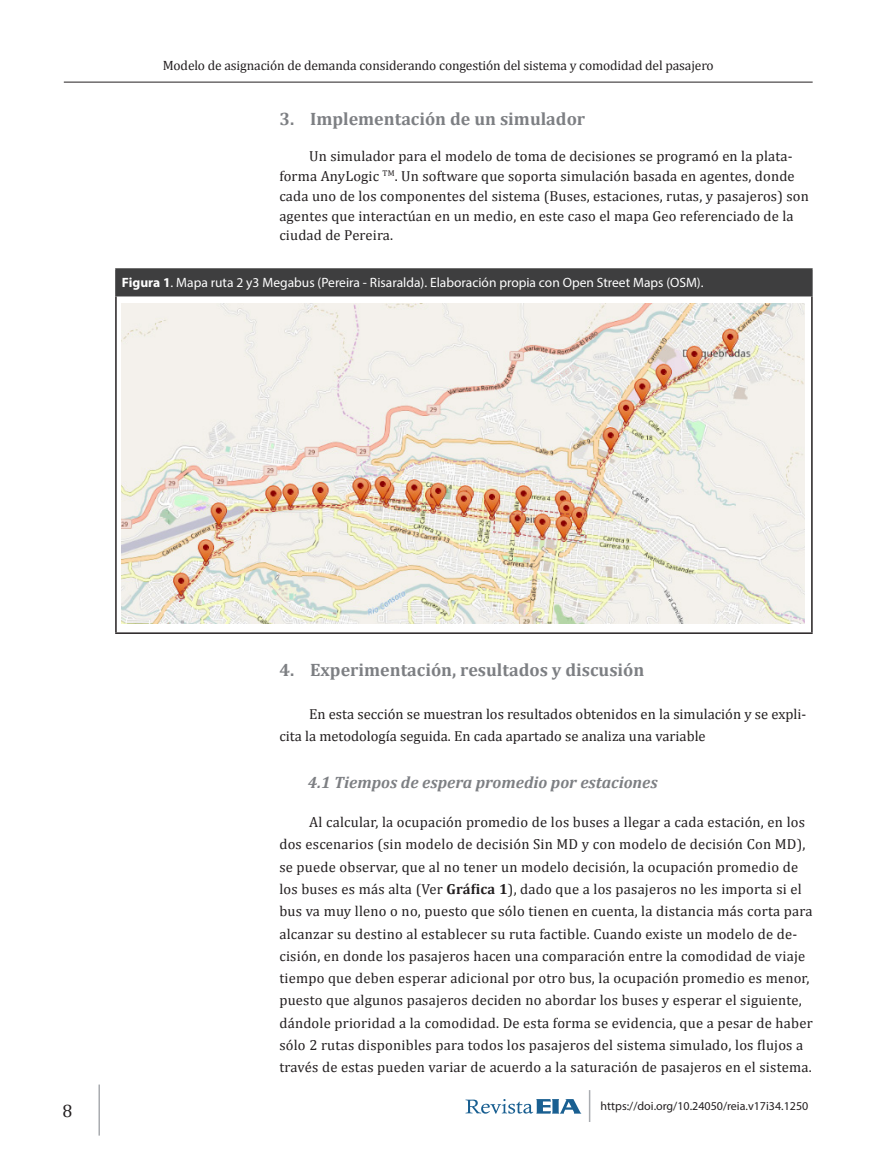
<style>
.page{position:relative;width:885px;height:1170px;background:#fff}
.page>*{position:absolute;margin:0;border:0;box-sizing:border-box;transform-origin:0 0}
.Tíitulo_abstract{font:700 18px "Cambria";color:#7d7f83}
.t1{font:18px "Cambria";color:#231f20}
._1_1{font:italic 700 16.5px "Cambria";color:#7d7f83}
.Cuerpo_de_texto{font:14.55px/22.2px "Cambria";letter-spacing:.015em;color:#231f20}
.Figura{font:13.5px "Myriad Pro";color:#fff}
.t2{font:13.5px "Cambria";letter-spacing:-.01em;color:#231f20}
.t3{font:12px "Myriad Pro";color:#231f20}
.s1{font-weight:700}
</style>
<div class="page">
<hr style="left:98px;top:1084px;width:2px;height:51px;background:#a9acb0">
<svg style="left:465px;top:1099px;width:116px;height:14px"></svg>
<hr style="left:64px;top:82px;width:748px;height:1px;background:#231f20">
<hr style="left:588px;top:1089px;width:2px;height:32px;background:#a9acb0">
<div style="left:116px;top:269px;width:695px;height:27px;background:#3e3e3f"></div>
<hr style="left:115px;top:296px;width:2px;height:336px;background:#231f20">
<hr style="left:811px;top:296px;width:1px;height:336px;background:#231f20">
<hr style="left:115px;top:632px;width:697px;height:2px;background:#231f20">
<hr style="left:115px;top:268px;width:697px;height:2px;background:#3e3e3f">
<hr style="left:115px;top:270px;width:2px;height:25px;background:#3e3e3f">
<svg style="left:811px;top:270px;width:1px;height:25px"></svg>
<hr style="left:115px;top:295px;width:697px;height:1px;background:#3e3e3f">
<img style="left:122px;top:304px;width:682px;height:319px">
<p class="t2" style="left:163px;top:57px;width:552px">Modelo de asignación de demanda considerando congestión del sistema y comodidad del pasajero</p>
<p class="Tíitulo_abstract" style="left:279px;top:106px;width:307px">3. Implementación de un simulador</p>
<p class="Cuerpo_de_texto" style="left:279px;top:146px;width:531px;line-height:19.8px;text-indent:30px">Un simulador para el modelo de toma de decisiones se programó en la plata&shy;forma AnyLogic <sup>TM</sup>. Un software que soporta simulación basada en agentes, donde cada uno de los componentes del sistema (Buses, estaciones, rutas, y pasajeros) son agentes que interactúan en un medio, en este caso el mapa Geo referenciado de la ciudad de Pereira.</p>
<p class="Figura" style="left:122px;top:274px;width:583px"><span class="s1">Figura 1</span>. Mapa ruta 2 y3 Megabus (Pereira - Risaralda). Elaboración propia con Open Street Maps (OSM).</p>
<p class="Tíitulo_abstract" style="left:279px;top:656px;width:366px">4. Experimentación, resultados y discusión</p>
<p class="Cuerpo_de_texto" style="left:279px;top:703px;width:528px;text-indent:30px">En esta sección se muestran los resultados obtenidos en la simulación y se expli&shy;cita la metodología seguida. En cada apartado se analiza una variable</p>
<p class="_1_1" style="left:308px;top:770px;width:351px">4.1 Tiempos de espera promedio por estaciones</p>
<p class="Cuerpo_de_texto" style="left:279px;top:811px;width:534px;text-indent:30px">Al calcular, la ocupación promedio de los buses a llegar a cada estación, en los dos escenarios (sin modelo de decisión Sin MD y con modelo de decisión Con MD), se puede observar, que al no tener un modelo decisión, la ocupación promedio de los buses es más alta (Ver <span class="s1">Gráfica 1</span>), dado que a los pasajeros no les importa si el bus va muy lleno o no, puesto que sólo tienen en cuenta, la distancia más corta para alcanzar su destino al establecer su ruta factible. Cuando existe un modelo de de&shy;cisión, en donde los pasajeros hacen una comparación entre la comodidad de viaje tiempo que deben esperar adicional por otro bus, la ocupación promedio es menor, puesto que algunos pasajeros deciden no abordar los buses y esperar el siguiente, dándole prioridad a la comodidad. De esta forma se evidencia, que a pesar de haber sólo 2 rutas disponibles para todos los pasajeros del sistema simulado, los flujos a través de estas pueden variar de acuerdo a la saturación de pasajeros en el sistema.</p>
<p class="t1" style="left:62px;top:1100px;width:11px">8</p>
<p class="t3" style="left:600px;top:1098px;width:209px">https://doi.org/10.24050/reia.v17i34.1250</p>
</div>
